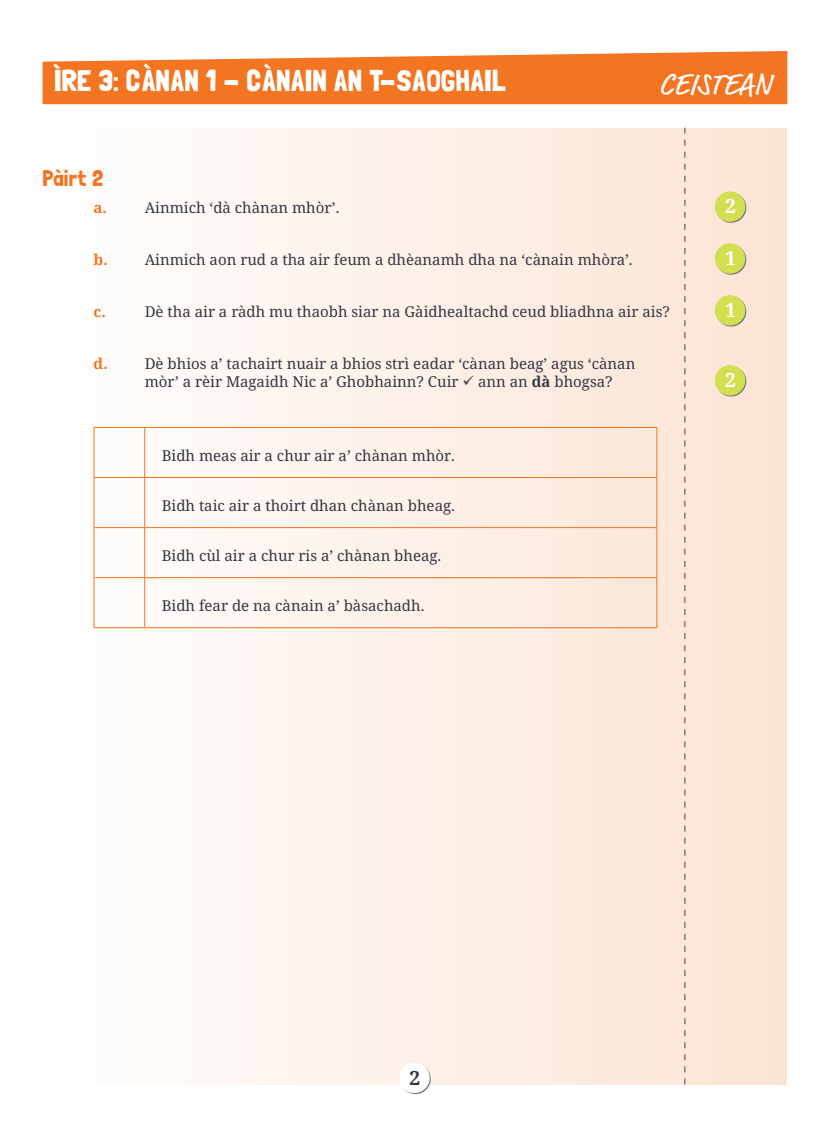
<style>
.page{position:relative;width:830px;height:1127px;background:#fff}
.page>*{position:absolute;margin:0;border:0;box-sizing:border-box;transform-origin:0 0}
.t1{font:30px "Londrina Solid";color:#fff}
.t2{font:30px "Market OT";letter-spacing:.01em;color:#fff}
.t3{font:22.5px "Londrina Solid";letter-spacing:.01em;color:#f47521}
.t4{font:700 19.5px "Noto Serif";color:#fff}
.t5{font:700 19.5px "Noto Serif";color:#343741}
.t6{font:15px/18px "Noto Serif";color:#343741}
.t7{font:700 15px "Noto Serif";color:#f47521}
.s1{font-weight:700}
</style>
<div class="page">
<div style="left:43px;top:128px;width:744px;height:956px;background:linear-gradient(to right,#fffefe,#fce3d3)"></div>
<svg style="left:43px;top:51px;width:744px;height:53px;background:#f58237"></svg>
<hr style="left:144px;top:428px;width:1px;height:49px;background:#f47521">
<hr style="left:144px;top:478px;width:1px;height:49px;background:#f47521">
<hr style="left:144px;top:528px;width:1px;height:49px;background:#f47521">
<hr style="left:144px;top:578px;width:1px;height:49px;background:#f47521">
<hr style="left:94px;top:427px;width:51px;height:1px;background:#f47521">
<hr style="left:94px;top:428px;width:1px;height:49px;background:#f47521">
<hr style="left:145px;top:427px;width:512px;height:1px;background:#f47521">
<hr style="left:656px;top:428px;width:1px;height:49px;background:#f47521">
<hr style="left:94px;top:477px;width:51px;height:1px;background:#f47521">
<hr style="left:94px;top:478px;width:1px;height:49px;background:#f47521">
<hr style="left:145px;top:477px;width:512px;height:1px;background:#f47521">
<hr style="left:656px;top:478px;width:1px;height:49px;background:#f47521">
<hr style="left:94px;top:527px;width:51px;height:1px;background:#f47521">
<hr style="left:94px;top:528px;width:1px;height:49px;background:#f47521">
<hr style="left:145px;top:527px;width:512px;height:1px;background:#f47521">
<hr style="left:656px;top:528px;width:1px;height:49px;background:#f47521">
<hr style="left:94px;top:577px;width:51px;height:1px;background:#f47521">
<hr style="left:94px;top:578px;width:1px;height:49px;background:#f47521">
<hr style="left:145px;top:577px;width:512px;height:1px;background:#f47521">
<hr style="left:656px;top:578px;width:1px;height:49px;background:#f47521">
<hr style="left:94px;top:627px;width:51px;height:1px;background:#f47521">
<hr style="left:145px;top:627px;width:512px;height:1px;background:#f47521">
<svg style="left:715px;top:192px;width:31px;height:31px"></svg>
<div style="left:714px;top:191px;width:31px;height:31px;background:#d3df4e;border-radius:50%"></div>
<svg style="left:715px;top:366px;width:31px;height:30px"></svg>
<div style="left:714px;top:365px;width:31px;height:30px;background:#d3df4e;border-radius:50%"></div>
<svg style="left:683px;top:128px;width:2px;height:956px;background:#decec4"></svg>
<svg style="left:715px;top:296px;width:31px;height:31px"></svg>
<div style="left:714px;top:295px;width:31px;height:30px;background:#d3df4e;border-radius:50%"></div>
<svg style="left:715px;top:244px;width:31px;height:31px"></svg>
<div style="left:714px;top:243px;width:31px;height:31px;background:#d3df4e;border-radius:50%"></div>
<svg style="left:400px;top:1064px;width:30px;height:30px"></svg>
<div style="left:399px;top:1062px;width:30px;height:31px;background:#fff;border-radius:50%"></div>
<h1 class="t1" style="left:53px;top:63px;width:453px">ÌRE 3: CÀNAN 1 - CÀNAIN AN T-SAOGHAIL</h1>
<h2 class="t3" style="left:43px;top:165px;width:62px">Pàirt 2</h2>
<p class="t7" style="left:94px;top:197px;width:15px">a.</p>
<p class="t6" style="left:145px;top:198px;width:196px">Ainmich ‘dà chànan mhòr’.</p>
<p class="t7" style="left:94px;top:249px;width:16px">b.</p>
<p class="t6" style="left:145px;top:250px;width:489px">Ainmich aon rud a tha air feum a dhèanamh dha na ‘cànain mhòra’.</p>
<h1 class="t2" style="left:659px;top:66px;width:114px">CEISTEAN</h1>
<h3 class="t4" style="left:724px;top:192px;width:12px">2</h3>
<h3 class="t4" style="left:724px;top:244px;width:12px">1</h3>
<p class="t7" style="left:94px;top:301px;width:14px">c.</p>
<p class="t6" style="left:145px;top:302px;width:526px">Dè tha air a ràdh mu thaobh siar na Gàidhealtachd ceud bliadhna air ais?</p>
<p class="t7" style="left:94px;top:353px;width:16px">d.</p>
<p class="t6" style="left:145px;top:354px;width:492px">Dè bhios a’ tachairt nuair a bhios strì eadar ‘cànan beag’ agus ‘cànan mòr’ a rèir Magaidh Nic a’ Ghobhainn? Cuir ✓ ann an <span class="s1">dà</span> bhogsa?</p>
<p class="t6" style="left:162px;top:445px;width:295px">Bidh meas air a chur air a’ chànan mhòr.</p>
<p class="t6" style="left:162px;top:496px;width:294px">Bidh taic air a thoirt dhan chànan bheag.</p>
<p class="t6" style="left:162px;top:546px;width:281px">Bidh cùl air a chur ris a’ chànan bheag.</p>
<p class="t6" style="left:162px;top:596px;width:264px">Bidh fear de na cànain a’ bàsachadh.</p>
<h3 class="t4" style="left:724px;top:296px;width:12px">1</h3>
<h3 class="t4" style="left:724px;top:366px;width:12px">2</h3>
<h3 class="t5" style="left:409px;top:1064px;width:12px">2</h3>
</div>
